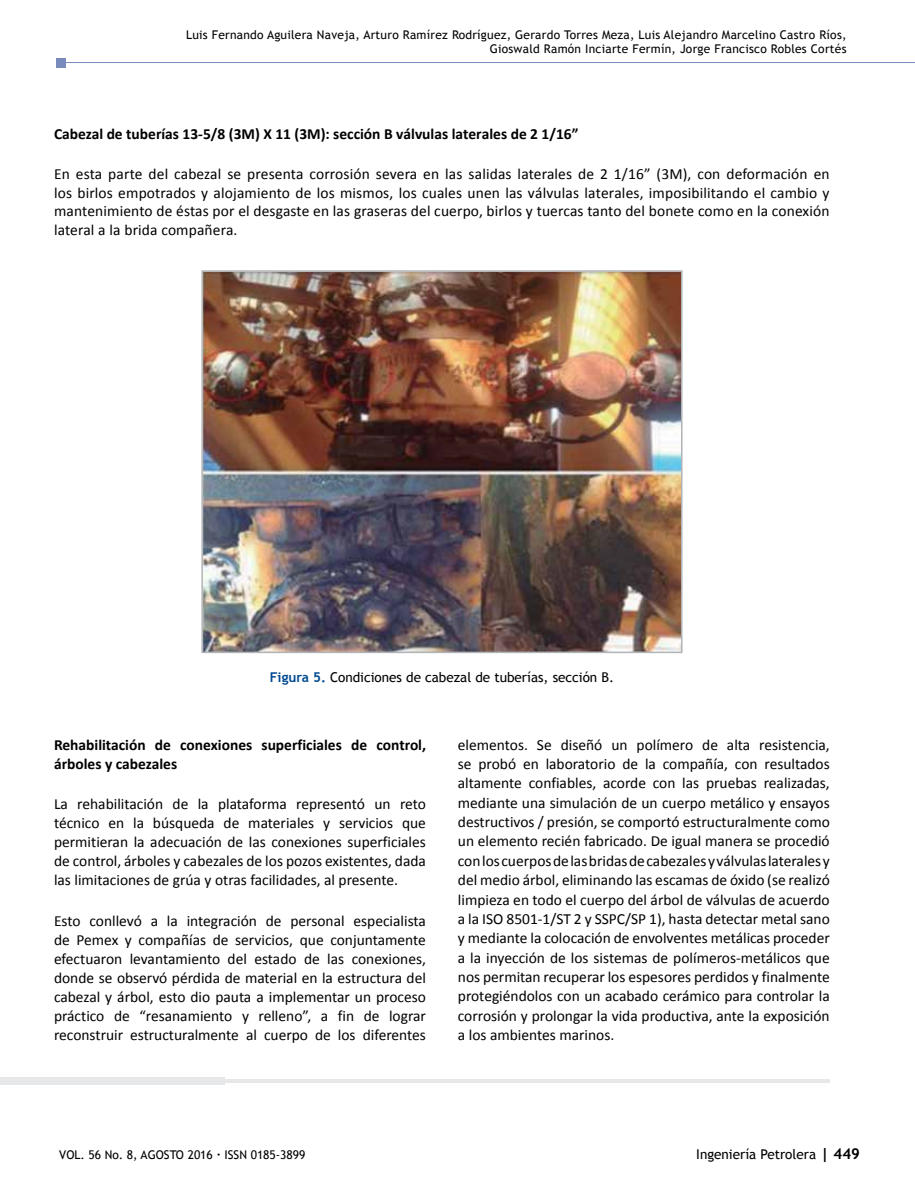
<style>
.page{position:relative;width:915px;height:1191px;background:#fff}
.page>*{position:absolute;margin:0;border:0;box-sizing:border-box;transform-origin:0 0}
.t1{font:15.45px/19.4px "Calibri";color:#000;text-align:justify}
.t2{font:700 15.45px/19px "Calibri";color:#000}
.t3{font:13.5px "Trebuchet MS";color:#000}
.t4{font:12px/14.4px "Trebuchet MS";letter-spacing:.02em;color:#000;text-align:right}
.t5{font:12px "Trebuchet MS";color:#000}
.s1{font-weight:700;color:#004990}
.s2{font-weight:700}
.s3{font-weight:700;font-size:15px}
</style>
<div class="page">
<hr style="left:61px;top:62px;width:853px;height:1px;background:#788bbc">
<div style="left:56px;top:58px;width:10px;height:9px;background:#788bbc"></div>
<img style="left:204px;top:273px;width:475px;height:377px">
<div style="left:201px;top:270px;width:481px;height:383px;border:2px solid #b1b3b6"></div>
<div style="left:0;top:1077px;width:224px;height:7px;background:#e6e7e8"></div>
<hr style="left:0;top:1079px;width:829px;height:3px;background:#e6e7e8">
<p class="t4" style="left:186px;top:28px;width:661px">Luis Fernando Aguilera Naveja, Arturo Ramírez Rodríguez, Gerardo Torres Meza, Luis Alejandro Marcelino Castro Ríos,<br>Gioswald Ramón Inciarte Fermín, Jorge Francisco Robles Cortés</p>
<p class="t2" style="left:54px;top:124px;width:525px">Cabezal de tuberías 13-5/8 (3M) X 11 (3M): sección B válvulas laterales de 2 1/16”</p>
<p class="t1" style="left:54px;top:165px;width:776px;line-height:18.6px">En esta parte del cabezal se presenta corrosión severa en las salidas laterales de 2 1/16” (3M), con deformación en los birlos empotrados y alojamiento de los mismos, los cuales unen las válvulas laterales, imposibilitando el cambio y mantenimiento de éstas por el desgaste en las graseras del cuerpo, birlos y tuercas tanto del bonete como en la conexión lateral a la brida compañera.</p>
<p class="t3" style="left:270px;top:669px;width:345px"><span class="s1">Figura 5.</span> Condiciones de cabezal de tuberías, sección B.</p>
<p class="t2" style="left:54px;top:735px;width:373px">Rehabilitación de conexiones superficiales de control, árboles y cabezales</p>
<p class="t1" style="left:54px;top:794px;width:373px">La rehabilitación de la plataforma representó un reto técnico en la búsqueda de materiales y servicios que permitieran la adecuación de las conexiones superficiales de control, árboles y cabezales de los pozos existentes, dada las limitaciones de grúa y otras facilidades, al presente.</p>
<p class="t1" style="left:54px;top:911px;width:373px">Esto conllevó a la integración de personal especialista de Pemex y compañías de servicios, que conjuntamente efectuaron levantamiento del estado de las conexiones, donde se observó pérdida de material en la estructura del cabezal y árbol, esto dio pauta a implementar un proceso práctico de “resanamiento y relleno”, a fin de lograr reconstruir estructuralmente al cuerpo de los diferentes</p>
<p class="t1" style="left:458px;top:735px;width:373px">elementos. Se diseñó un polímero de alta resistencia, se probó en laboratorio de la compañía, con resultados altamente confiables, acorde con las pruebas realizadas, mediante una simulación de un cuerpo metálico y ensayos destructivos / presión, se comportó estructuralmente como un elemento recién fabricado. De igual manera se procedió con los cuerpos de las bridas de cabezales y válvulas laterales y del medio árbol, eliminando las escamas de óxido (se realizó limpieza en todo el cuerpo del árbol de válvulas de acuerdo a la ISO 8501-1/ST 2 y SSPC/SP 1), hasta detectar metal sano y mediante la colocación de envolventes metálicas proceder a la inyección de los sistemas de polímeros-metálicos que nos permitan recuperar los espesores perdidos y finalmente protegiéndolos con un acabado cerámico para controlar la corrosión y prolongar la vida productiva, ante la exposición a los ambientes marinos.</p>
<p class="t5" style="left:59px;top:1147px;width:247px">VOL. 56 No. 8, AGOSTO 2016 <span class="s2">·</span> ISSN 0185-3899</p>
<p class="t3" style="left:696px;top:1146px;width:165px">Ingeniería Petrolera <span class="s3">| 449</span></p>
</div>
